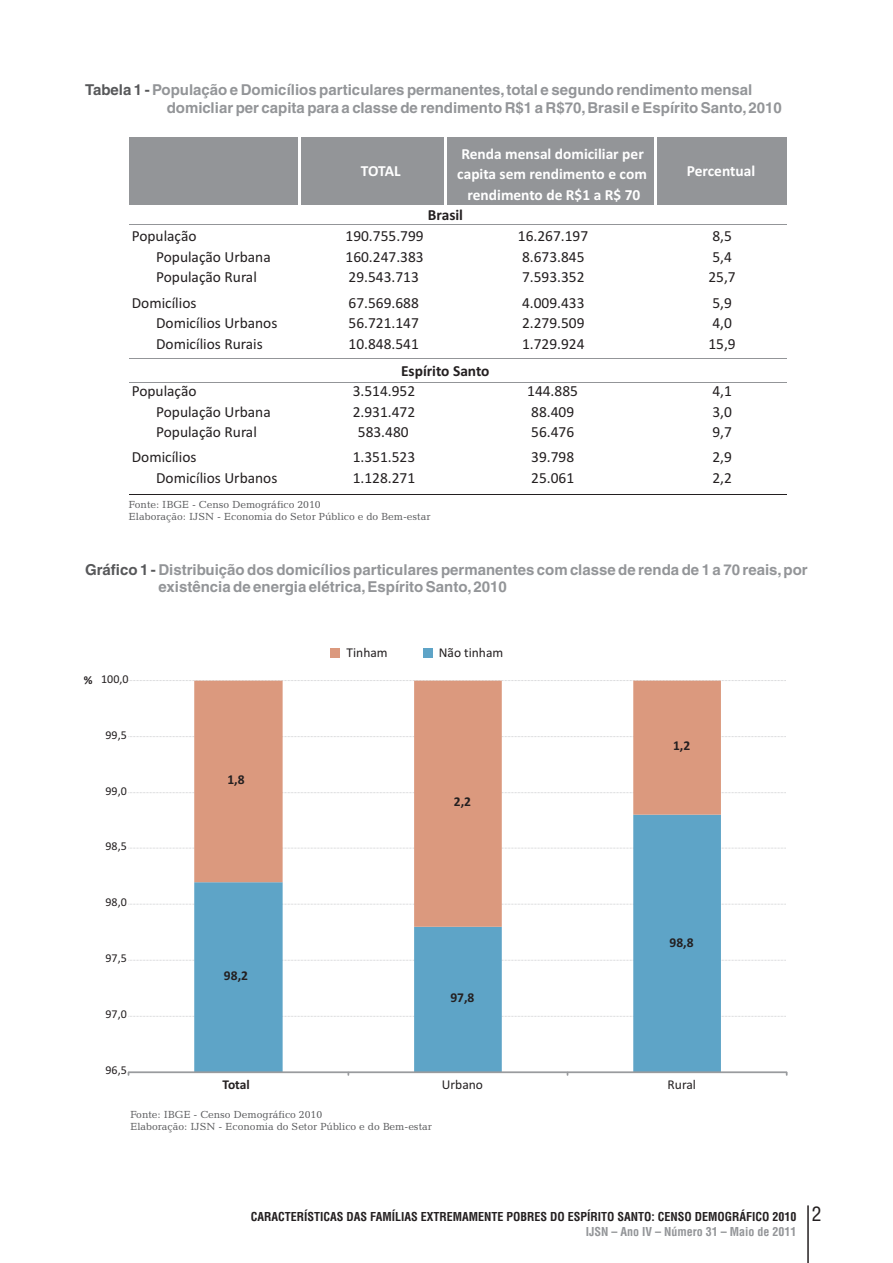
<style>
.page{position:relative;width:893px;height:1263px;background:#fff}
.page>*{position:absolute;margin:0;border:0;box-sizing:border-box;transform-origin:0 0}
.t1{font:15.45px "Calibri";color:#231f20}
.t2{font:700 15.45px/20.5px "Calibri";color:#fff;text-align:center}
.t3{font:700 15.45px "Calibri";color:#231f20}
.t4{font:700 15px/17.9px "Helvetica LT";color:#939598}
.t5{font:700 13.5px "Calibri";color:#231f20}
.t6{font:13.5px "Calibri";color:#231f20}
.t7{font:700 condensed 12px "Helvetica LT";color:#231f20}
.t8{font:12px "Calibri";color:#231f20}
.t9{font:700 condensed 12px "Helvetica LT";color:#939598}
.t10{font:700 12px "Calibri";color:#231f20}
.t11{font:10.5px/12.6px "Candida BT";color:#57585a}
.s1{color:#57585a}
.s2{font-weight:400;font-size:19.5px}
</style>
<div class="page">
<hr style="left:808px;top:1205px;width:1px;height:58px;background:#231f20">
<svg style="left:128px;top:680px;width:658px;height:281px"></svg>
<svg style="left:194px;top:927px;width:527px;height:144px"></svg>
<svg style="left:194px;top:681px;width:527px;height:246px"></svg>
<svg style="left:127px;top:1071px;width:661px;height:5px"></svg>
<div style="left:330px;top:648px;width:10px;height:9px;background:#db997e"></div>
<div style="left:423px;top:648px;width:10px;height:9px;background:#5ea4c7"></div>
<div style="left:129px;top:138px;width:657px;height:67px;background:#939598"></div>
<hr style="left:129px;top:494px;width:657px;height:1px;background:#231f20">
<hr style="left:129px;top:382px;width:657px;height:1px;background:#939598">
<hr style="left:129px;top:358px;width:657px;height:1px;background:#939598">
<hr style="left:129px;top:224px;width:657px;height:1px;background:#939598">
<hr style="left:298px;top:137px;width:2px;height:73px;background:#fff">
<hr style="left:445px;top:137px;width:2px;height:73px;background:#fff">
<hr style="left:655px;top:137px;width:2px;height:73px;background:#fff">
<p class="t4" style="left:167px;top:82px;width:617px;text-indent:-82px"><span class="s1">Tabela 1 -</span> População e Domicílios particulares permanentes,total e segundo rendimento mensal domicliar per capita para a classe de rendimento R$1 a R$70,Brasil e Espírito Santo,2010</p>
<p class="t2" style="left:457px;top:145px;width:191px">Renda mensal domiciliar per capita sem rendimento e com rendimento de R$1 a R$ 70</p>
<p class="t2" style="left:361px;top:162px;width:41px">TOTAL</p>
<p class="t2" style="left:687px;top:162px;width:70px">Percentual</p>
<p class="t3" style="left:428px;top:209px;width:37px">Brasil</p>
<p class="t1" style="left:132px;top:229px;width:66px">População</p>
<p class="t1" style="left:346px;top:229px;width:80px">190.755.799</p>
<p class="t1" style="left:518px;top:229px;width:72px">16.267.197</p>
<p class="t1" style="left:712px;top:229px;width:21px">8,5</p>
<p class="t1" style="left:156px;top:250px;width:116px">População Urbana</p>
<p class="t1" style="left:346px;top:250px;width:80px">160.247.383</p>
<p class="t1" style="left:522px;top:250px;width:64px">8.673.845</p>
<p class="t1" style="left:712px;top:250px;width:21px">5,4</p>
<p class="t1" style="left:156px;top:271px;width:102px">População Rural</p>
<p class="t1" style="left:349px;top:271px;width:72px">29.543.713</p>
<p class="t1" style="left:522px;top:271px;width:64px">7.593.352</p>
<p class="t1" style="left:708px;top:271px;width:29px">25,7</p>
<p class="t1" style="left:132px;top:296px;width:66px">Domicílios</p>
<p class="t1" style="left:349px;top:296px;width:72px">67.569.688</p>
<p class="t1" style="left:522px;top:296px;width:64px">4.009.433</p>
<p class="t1" style="left:712px;top:296px;width:21px">5,9</p>
<p class="t1" style="left:156px;top:317px;width:123px">Domicílios Urbanos</p>
<p class="t1" style="left:349px;top:317px;width:72px">56.721.147</p>
<p class="t1" style="left:522px;top:317px;width:64px">2.279.509</p>
<p class="t1" style="left:712px;top:317px;width:21px">4,0</p>
<p class="t1" style="left:156px;top:337px;width:108px">Domicílios Rurais</p>
<p class="t1" style="left:349px;top:337px;width:72px">10.848.541</p>
<p class="t1" style="left:522px;top:337px;width:64px">1.729.924</p>
<p class="t1" style="left:708px;top:337px;width:29px">15,9</p>
<p class="t3" style="left:401px;top:364px;width:90px">Espírito Santo</p>
<p class="t1" style="left:132px;top:385px;width:66px">População</p>
<p class="t1" style="left:353px;top:385px;width:64px">3.514.952</p>
<p class="t1" style="left:527px;top:385px;width:52px">144.885</p>
<p class="t1" style="left:712px;top:385px;width:21px">4,1</p>
<p class="t1" style="left:156px;top:405px;width:116px">População Urbana</p>
<p class="t1" style="left:353px;top:405px;width:64px">2.931.472</p>
<p class="t1" style="left:531px;top:405px;width:44px">88.409</p>
<p class="t1" style="left:712px;top:405px;width:21px">3,0</p>
<p class="t1" style="left:156px;top:426px;width:102px">População Rural</p>
<p class="t1" style="left:358px;top:426px;width:52px">583.480</p>
<p class="t1" style="left:531px;top:426px;width:44px">56.476</p>
<p class="t1" style="left:712px;top:426px;width:21px">9,7</p>
<p class="t1" style="left:132px;top:450px;width:66px">Domicílios</p>
<p class="t1" style="left:353px;top:450px;width:64px">1.351.523</p>
<p class="t1" style="left:531px;top:450px;width:44px">39.798</p>
<p class="t1" style="left:712px;top:450px;width:21px">2,9</p>
<p class="t1" style="left:156px;top:471px;width:123px">Domicílios Urbanos</p>
<p class="t1" style="left:353px;top:471px;width:64px">1.128.271</p>
<p class="t1" style="left:531px;top:471px;width:44px">25.061</p>
<p class="t1" style="left:712px;top:471px;width:21px">2,2</p>
<p class="t11" style="left:129px;top:499px;width:303px">Fonte: IBGE - Censo Demográfico 2010<br>Elaboração: IJSN - Economia do Setor Público e do Bem-estar</p>
<p class="t4" style="left:158px;top:561px;width:651px;text-indent:-73px"><span class="s1">Gráfico 1 -</span> Distribuição dos domicílios particulares permanentes com classe de renda de 1 a 70 reais,por existência de energia elétrica,Espírito Santo,2010</p>
<p class="t10" style="left:84px;top:675px;width:10px">%</p>
<p class="t8" style="left:101px;top:674px;width:29px">100,0</p>
<p class="t8" style="left:106px;top:730px;width:23px">99,5</p>
<p class="t8" style="left:106px;top:786px;width:23px">99,0</p>
<p class="t8" style="left:106px;top:841px;width:23px">98,5</p>
<p class="t5" style="left:227px;top:774px;width:19px">1,8</p>
<p class="t6" style="left:347px;top:647px;width:43px">Tinham</p>
<p class="t6" style="left:439px;top:647px;width:66px">Não tinham</p>
<p class="t5" style="left:454px;top:796px;width:19px">2,2</p>
<p class="t5" style="left:673px;top:740px;width:19px">1,2</p>
<p class="t8" style="left:106px;top:897px;width:23px">98,0</p>
<p class="t8" style="left:106px;top:953px;width:23px">97,5</p>
<p class="t8" style="left:106px;top:1009px;width:23px">97,0</p>
<p class="t8" style="left:106px;top:1065px;width:23px">96,5</p>
<p class="t5" style="left:224px;top:969px;width:26px">98,2</p>
<p class="t5" style="left:450px;top:992px;width:26px">97,8</p>
<p class="t5" style="left:670px;top:936px;width:26px">98,8</p>
<p class="t5" style="left:222px;top:1079px;width:29px">Total</p>
<p class="t6" style="left:442px;top:1079px;width:43px">Urbano</p>
<p class="t6" style="left:668px;top:1079px;width:30px">Rural</p>
<p class="t11" style="left:130px;top:1108px;width:303px">Fonte: IBGE - Censo Demográfico 2010<br>Elaboração: IJSN - Economia do Setor Público e do Bem-estar</p>
<p class="t7" style="left:251px;top:1211px;width:572px">CARACTERÍSTICAS DAS FAMÍLIAS EXTREMAMENTE POBRES DO ESPÍRITO SANTO: CENSO DEMOGRÁFICO 2010 <span class="s2">2</span></p>
<p class="t9" style="left:586px;top:1227px;width:212px">IJSN – Ano IV – Número 31 – Maio de 2011</p>
</div>
